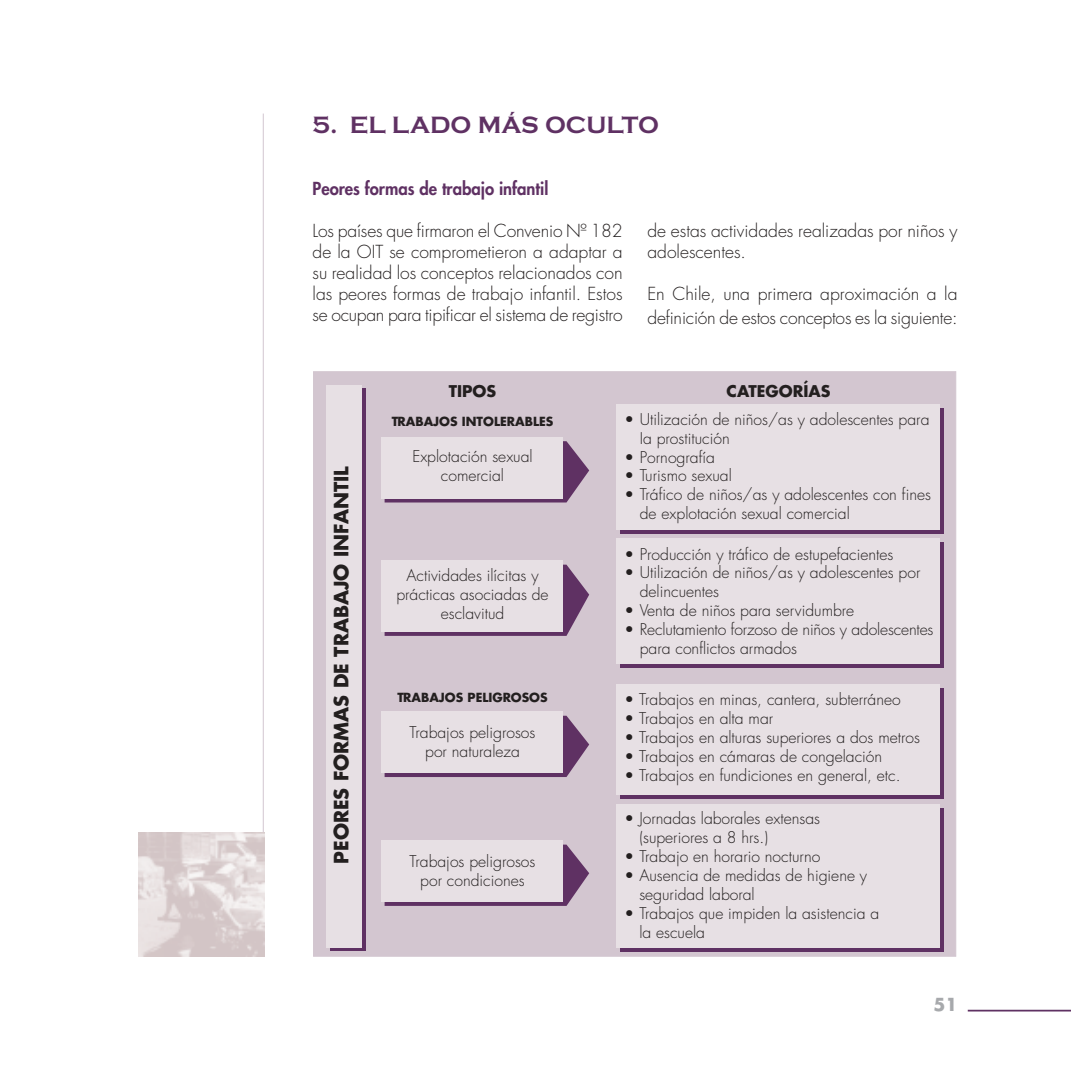
<style>
.page{position:relative;width:1071px;height:1071px;background:#fff}
.page>*{position:absolute;margin:0;border:0;box-sizing:border-box;transform-origin:0 0}
.t1{font:700 24.5px "Copperplate Gothic";color:#5f3163}
.t2{font:700 19.25px "Futura";color:#231f1f}
.t3{font:300 17.5px/21px "Futura";color:#231f1f}
.t4{font:800 17.5px "Futura";color:#5f3163;scale:.95 1}
.t5{font:700 17.5px "Futura";color:#a7a9ac}
.t6{font:300 15.75px/18.9px "Futura";color:#231f1f}
.t7{font:700 15.75px "Futura";color:#231f1f}
.t8{font:700 12.25px "Futura";color:#231f1f}
</style>
<div class="page">
<div style="left:313px;top:371px;width:643px;height:585px;background:#d3c6d0"></div>
<div style="left:330px;top:389px;width:36px;height:562px;background:#5f3163"></div>
<div style="left:326px;top:385px;width:36px;height:562px;background:#e7e0e4"></div>
<svg style="left:385px;top:441px;width:204px;height:62px"></svg>
<div style="left:381px;top:437px;width:182px;height:62px;background:#e7e0e4"></div>
<svg style="left:385px;top:565px;width:204px;height:71px"></svg>
<div style="left:381px;top:561px;width:182px;height:71px;background:#e7e0e4"></div>
<svg style="left:385px;top:716px;width:204px;height:61px"></svg>
<div style="left:381px;top:712px;width:182px;height:61px;background:#e7e0e4"></div>
<svg style="left:385px;top:845px;width:204px;height:61px"></svg>
<div style="left:381px;top:841px;width:182px;height:61px;background:#e7e0e4"></div>
<div style="left:620px;top:408px;width:323px;height:125px;background:linear-gradient(to right,#5f3163,#5f3163)"></div>
<div style="left:616px;top:404px;width:323px;height:125px;background:#e7e0e4"></div>
<div style="left:620px;top:543px;width:323px;height:125px;background:#5f3163"></div>
<div style="left:616px;top:539px;width:323px;height:125px;background:#e7e0e4"></div>
<div style="left:620px;top:688px;width:323px;height:111px;background:#5f3163"></div>
<div style="left:616px;top:684px;width:323px;height:111px;background:#e7e0e4"></div>
<div style="left:620px;top:808px;width:323px;height:143px;background:linear-gradient(to right,#5f3163,#5f3163)"></div>
<div style="left:616px;top:804px;width:323px;height:143px;background:#e7e0e4"></div>
<hr style="left:263px;top:114px;width:1px;height:843px;background:#d3c6d0">
<hr style="left:968px;top:1010px;width:103px;height:2px;background:#5f3163">
<img style="left:138px;top:832px;width:126px;height:125px">
<h1 class="t1" style="left:313px;top:110px;width:348px">5. EL LADO MÁS OCULTO</h1>
<p class="t4" style="left:313px;top:180px;width:250px">Peores formas de trabajo infantil</p>
<p class="t3" style="left:313px;top:221px;width:312px;text-align:justify">Los países que firmaron el Convenio Nº 182 de la OIT se comprometieron a adaptar a su realidad los conceptos relacionados con las peores formas de trabajo infantil. Estos se ocupan para tipificar el sistema de registro</p>
<p class="t3" style="left:647px;top:221px;width:312px">de estas actividades realizadas por niños y adolescentes.</p>
<p class="t3" style="left:647px;top:283px;width:312px;line-height:23.8px">En Chile, una primera aproximación a la definición de estos conceptos es la siguiente:</p>
<p class="t2" style="left:333px;top:864px;width:399px;rotate:-90deg">PEORES FORMAS DE TRABAJO INFANTIL</p>
<p class="t7" style="left:449px;top:384px;width:49px">TIPOS</p>
<p class="t7" style="left:727px;top:384px;width:105px">CATEGORÍAS</p>
<p class="t8" style="left:392px;top:416px;width:163px">TRABAJOS INTOLERABLES</p>
<p class="t6" style="left:412px;top:449px;width:122px;text-align:center">Explotación sexual comercial</p>
<p class="t6" style="left:396px;top:568px;width:154px;text-align:center">Actividades ilícitas y prácticas asociadas de esclavitud</p>
<p class="t8" style="left:397px;top:692px;width:152px">TRABAJOS PELIGROSOS</p>
<p class="t6" style="left:410px;top:725px;width:127px;text-align:center">Trabajos peligrosos por naturaleza</p>
<p class="t6" style="left:410px;top:853px;width:127px;text-align:center">Trabajos peligrosos por condiciones</p>
<p class="t6" style="left:640px;top:411px;width:291px;text-indent:-15px">• Utilización de niños/as y adolescentes para<br>Ia prostitución</p>
<p class="t6" style="left:625px;top:449px;width:92px">• Pornografía</p>
<p class="t6" style="left:625px;top:468px;width:109px">• Turismo sexual</p>
<p class="t6" style="left:640px;top:487px;width:293px;text-indent:-15px">• Tráfico de niños/as y adolescentes con fines de explotación sexual comercial</p>
<p class="t6" style="left:625px;top:546px;width:270px">• Producción y tráfico de estupefacientes</p>
<p class="t6" style="left:640px;top:565px;width:282px;text-indent:-15px">• Utilización de niños/as y adolescentes por delincuentes</p>
<p class="t6" style="left:625px;top:602px;width:231px">• Venta de niños para servidumbre</p>
<p class="t6" style="left:640px;top:621px;width:295px;text-indent:-15px">• Reclutamiento forzoso de niños y adolescentes para conflictos armados</p>
<p class="t6" style="left:625px;top:691px;width:278px">• Trabajos en minas, cantera, subterráneo</p>
<p class="t6" style="left:625px;top:710px;width:150px">• Trabajos en alta mar</p>
<p class="t6" style="left:625px;top:729px;width:297px">• Trabajos en alturas superiores a dos metros</p>
<p class="t6" style="left:625px;top:748px;width:259px">• Trabajos en cámaras de congelación</p>
<p class="t6" style="left:625px;top:767px;width:278px">• Trabajos en fundiciones en general, etc.</p>
<p class="t6" style="left:639px;top:811px;width:182px;text-indent:-15px">• Jornadas laborales extensas (superiores a 8 hrs.)</p>
<p class="t6" style="left:625px;top:848px;width:197px">• Trabajo en horario nocturno</p>
<p class="t6" style="left:639px;top:867px;width:229px;text-indent:-15px">• Ausencia de medidas de higiene y seguridad laboral</p>
<p class="t6" style="left:639px;top:905px;width:241px;text-indent:-15px">• Trabajos que impiden la asistencia a la escuela</p>
<p class="t5" style="left:933px;top:997px;width:26px">51</p>
</div>
